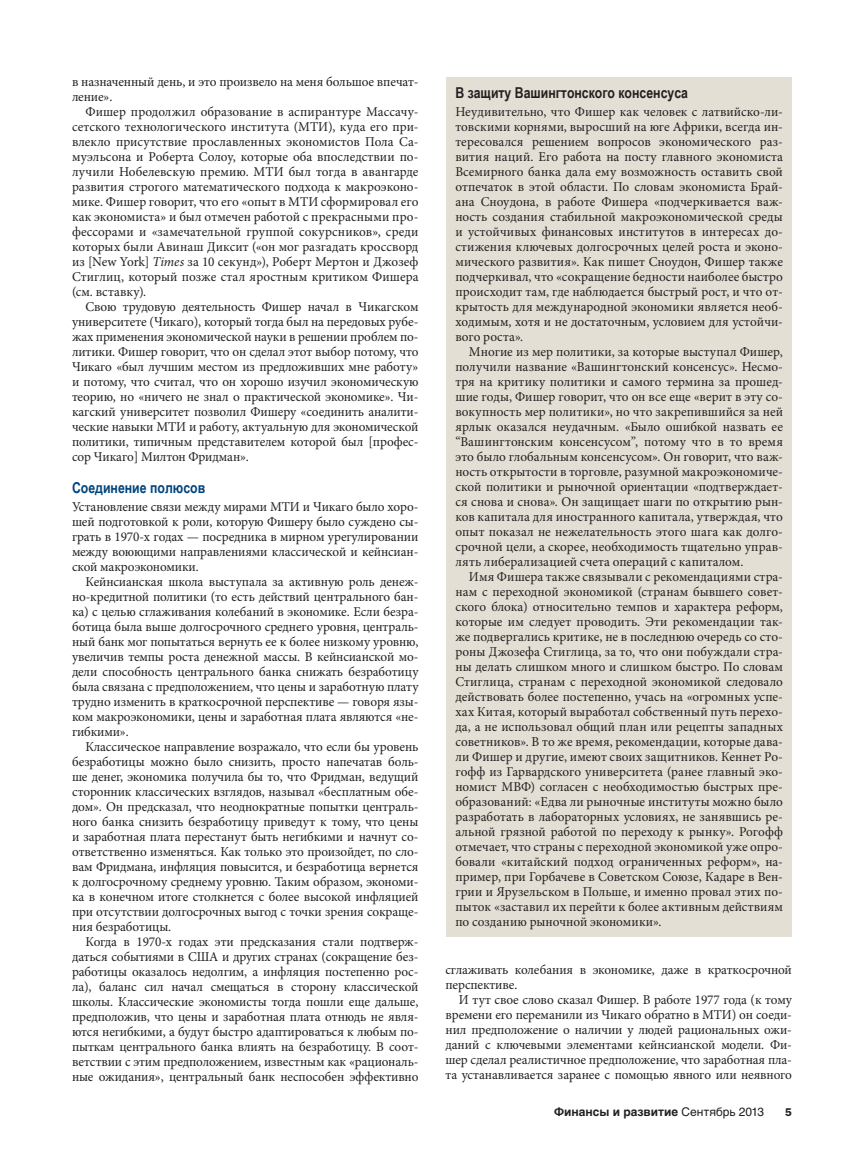
<style>
.page{position:relative;width:864px;height:1161px;background:#fff}
.page>*{position:absolute;margin:0;border:0;box-sizing:border-box;transform-origin:0 0}
.t1{font:700 15px "Arial Narrow";color:#231f20}
.t2{font:700 15px "Arial Narrow";color:#00447c}
.t3{font:13.5px/15px "Minion Pro";letter-spacing:-.01em;color:#231f20;text-align:justify}
.t4{font:700 12px "Helvetica Cyr";color:#231f20}
.t5{font:600 11.25px "ITC Franklin Gothic Std";color:#231f20}
.s1{font-style:italic}
.s2{font-family:"Helvetica Cyr Upright";font-weight:400}
</style>
<div class="page">
<div style="left:446px;top:78px;width:346px;height:859px;background:#e4dfd4"></div>
<p class="t3" style="left:72px;top:74px;width:348px">в назначенный день, и это произвело на меня большое впечат&shy;ление».</p>
<p class="t3" style="left:72px;top:104px;width:348px;text-indent:13px">Фишер продолжил образование в аспирантуре Массачу&shy;сетского технологического института (МТИ), куда его при&shy;влекло присутствие прославленных экономистов Пола Са&shy;муэльсона и Роберта Солоу, которые оба впоследствии по&shy;лучили Нобелевскую премию. МТИ был тогда в авангарде развития строгого математического подхода к макроэконо&shy;мике. Фишер говорит, что его «опыт в МТИ сформировал его как экономиста» и был отмечен работой с прекрасными про&shy;фессорами и «замечательной группой сокурсников», среди которых были Авинаш Диксит («он мог разгадать кроссворд из [New York] <span class="s1">Times</span> за 10 секунд»), Роберт Мертон и Джозеф Стиглиц, который позже стал яростным критиком Фишера (см. вставку).</p>
<p class="t3" style="left:72px;top:299px;width:348px;text-indent:13px">Свою трудовую деятельность Фишер начал в Чикагском университете (Чикаго), который тогда был на передовых рубе&shy;жах применения экономической науки в решении проблем по&shy;литики. Фишер говорит, что он сделал этот выбор потому, что Чикаго «был лучшим местом из предложивших мне работу» и потому, что считал, что он хорошо изучил экономическую теорию, но «ничего не знал о практической экономике». Чи&shy;кагский университет позволил Фишеру «соединить аналити&shy;ческие навыки МТИ и работу, актуальную для экономической политики, типичным представителем которой был [профес&shy;сор Чикаго] Милтон Фридман».</p>
<p class="t2" style="left:72px;top:476px;width:135px">Соединение полюсов</p>
<p class="t3" style="left:72px;top:499px;width:348px">Установление связи между мирами МТИ и Чикаго было хоро&shy;шей подготовкой к роли, которую Фишеру было суждено сы&shy;грать в 1970-х годах — посредника в мирном урегулировании между воюющими направлениями классической и кейнсиан&shy;ской макроэкономики.</p>
<p class="t3" style="left:72px;top:574px;width:348px;text-indent:13px">Кейнсианская школа выступала за активную роль денеж&shy;но-кредитной политики (то есть действий центрального бан&shy;ка) с целью сглаживания колебаний в экономике. Если безра&shy;ботица была выше долгосрочного среднего уровня, централь&shy;ный банк мог попытаться вернуть ее к более низкому уровню, увеличив темпы роста денежной массы. В кейнсианской мо&shy;дели способность центрального банка снижать безработицу была связана с предположением, что цены и заработную плату трудно изменить в краткосрочной перспективе — говоря язы&shy;ком макроэкономики, цены и заработная плата являются «не&shy;гибкими».</p>
<p class="t3" style="left:72px;top:739px;width:348px;text-indent:13px">Классическое направление возражало, что если бы уровень безработицы можно было снизить, просто напечатав боль&shy;ше денег, экономика получила бы то, что Фридман, ведущий сторонник классических взглядов, называл «бесплатным обе&shy;дом». Он предсказал, что неоднократные попытки централь&shy;ного банка снизить безработицу приведут к тому, что цены и заработная плата перестанут быть негибкими и начнут со&shy;ответственно изменяться. Как только это произойдет, по сло&shy;вам Фридмана, инфляция повысится, и безработица вернется к долгосрочному среднему уровню. Таким образом, экономи&shy;ка в конечном итоге столкнется с более высокой инфляцией при отсутствии долгосрочных выгод с точки зрения сокраще&shy;ния безработицы.</p>
<p class="t3" style="left:72px;top:934px;width:348px;text-indent:13px">Когда в 1970-х годах эти предсказания стали подтверж&shy;даться событиями в США и других странах (сокращение без&shy;работицы оказалось недолгим, а инфляция постепенно рос&shy;ла), баланс сил начал смещаться в сторону классической школы. Классические экономисты тогда пошли еще дальше, предположив, что цены и заработная плата отнюдь не явля&shy;ются негибкими, а будут быстро адаптироваться к любым по&shy;пыткам центрального банка влиять на безработицу. В соот&shy;ветствии с этим предположением, известным как «рациональ&shy;ные ожидания», центральный банк неспособен эффективно</p>
<p class="t1" style="left:455px;top:81px;width:234px">В защиту Вашингтонского консенсуса</p>
<p class="t3" style="left:455px;top:104px;width:329px">Неудивительно, что Фишер как человек с латвийско-ли&shy;товскими корнями, выросший на юге Африки, всегда ин&shy;тересовался решением вопросов экономического раз&shy;вития наций. Его работа на посту главного экономиста Всемирного банка дала ему возможность оставить свой отпечаток в этой области. По словам экономиста Брай&shy;ана Сноудона, в работе Фишера «подчеркивается важ&shy;ность создания стабильной макроэкономической среды и устойчивых финансовых институтов в интересах до&shy;стижения ключевых долгосрочных целей роста и эконо&shy;мического развития». Как пишет Сноудон, Фишер также подчеркивал, что «сокращение бедности наиболее быстро происходит там, где наблюдается быстрый рост, и что от&shy;крытость для международной экономики является необ&shy;ходимым, хотя и не достаточным, условием для устойчи&shy;вого роста».</p>
<p class="t3" style="left:455px;top:344px;width:329px;text-indent:13px">Многие из мер политики, за которые выступал Фишер, получили название «Вашингтонский консенсус». Несмо&shy;тря на критику политики и самого термина за прошед&shy;шие годы, Фишер говорит, что он все еще «верит в эту со&shy;вокупность мер политики», но что закрепившийся за ней ярлык оказался неудачным. «Было ошибкой назвать ее “Вашингтонским консенсусом”, потому что в то время это было глобальным консенсусом». Он говорит, что важ&shy;ность открытости в торговле, разумной макроэкономиче&shy;ской политики и рыночной ориентации «подтверждает&shy;ся снова и снова». Он защищает шаги по открытию рын&shy;ков капитала для иностранного капитала, утверждая, что опыт показал не нежелательность этого шага как долго&shy;срочной цели, а скорее, необходимость тщательно управ&shy;лять либерализацией счета операций с капиталом.</p>
<p class="t3" style="left:455px;top:569px;width:329px;text-indent:13px">Имя Фишера также связывали с рекомендациями стра&shy;нам с переходной экономикой (странам бывшего совет&shy;ского блока) относительно темпов и характера реформ, которые им следует проводить. Эти рекомендации так&shy;же подвергались критике, не в последнюю очередь со сто&shy;роны Джозефа Стиглица, за то, что они побуждали стра&shy;ны делать слишком много и слишком быстро. По словам Стиглица, странам с переходной экономикой следовало действовать более постепенно, учась на «огромных успе&shy;хах Китая, который выработал собственный путь перехо&shy;да, а не использовал общий план или рецепты западных советников». В то же время, рекомендации, которые дава&shy;ли Фишер и другие, имеют своих защитников. Кеннет Ро&shy;гофф из Гарвардского университета (ранее главный эко&shy;номист МВФ) согласен с необходимостью быстрых пре&shy;образований: «Едва ли рыночные институты можно было разработать в лабораторных условиях, не занявшись ре&shy;альной грязной работой по переходу к рынку». Рогофф отмечает, что страны с переходной экономикой уже опро&shy;бовали «китайский подход ограниченных реформ», на&shy;пример, при Горбачеве в Советском Союзе, Кадаре в Вен&shy;грии и Ярузельском в Польше, и именно провал этих по&shy;пыток «заставил их перейти к более активным действиям по созданию рыночной экономики».</p>
<p class="t3" style="left:445px;top:962px;width:348px">сглаживать колебания в экономике, даже в краткосрочной перспективе.</p>
<p class="t3" style="left:445px;top:992px;width:348px;text-indent:13px">И тут свое слово сказал Фишер. В работе 1977 года (к тому времени его переманили из Чикаго обратно в МТИ) он соеди&shy;нил предположение о наличии у людей рациональных ожи&shy;даний с ключевыми элементами кейнсианской модели. Фи&shy;шер сделал реалистичное предположение, что заработная пла&shy;та устанавливается заранее с помощью явного или неявного</p>
<p class="t4" style="left:554px;top:1105px;width:212px">Финансы и развитие <span class="s2">Сентябрь 2013</span></p>
<p class="t5" style="left:785px;top:1106px;width:8px">5</p>
</div>
